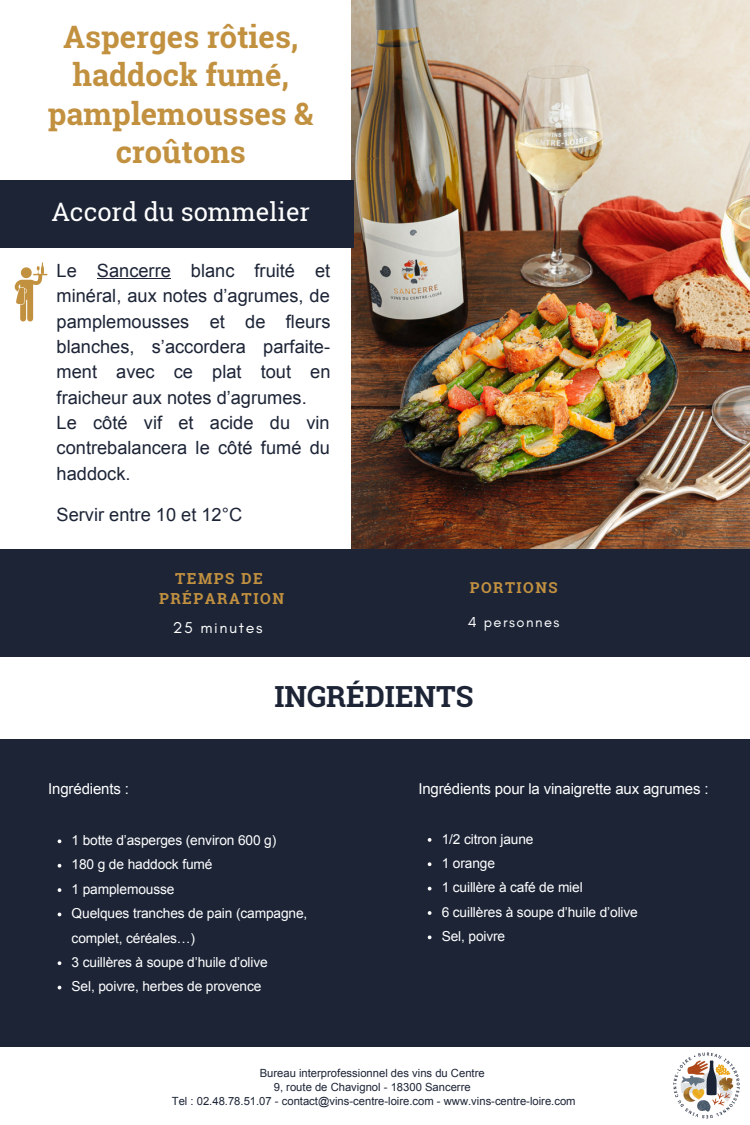
<style>
.page{position:relative;width:750px;height:1125px;background:#fff}
.page>*{position:absolute;margin:0;border:0;box-sizing:border-box;transform-origin:0 0}
.t1{font:700 30.88px/38.5px "Roboto Slab";color:#c29140;text-align:center}
.t2{font:700 29.12px "Roboto Slab";color:#1c2436}
.t3{font:25.38px "Roboto Slab";color:#fff}
.t4{font:18.25px/25.2px "Arial";color:#1c2436}
.t5{font:16px "Glacial Indifference";letter-spacing:.1em;color:#fff}
.t6{font:700 15.25px/20.6px "Roboto Slab";letter-spacing:.1em;color:#c29140;text-align:center}
.t7{font:15px "Arial";letter-spacing:-.01em;color:#fff}
.t8{font:700 15px "Roboto Slab";letter-spacing:.1em;color:#c29140}
.t9{font:14.75px "Glacial Indifference";letter-spacing:.1em;color:#fff}
.t10{font:13.75px/24.4px "Arial";letter-spacing:-.01em;color:#fff}
.t11{font:11.25px/14px "Arial";color:#1c2436;text-align:center}
</style>
<div class="page">
<img style="left:351px;top:0;width:399px;height:549px">
<div style="left:0;top:549px;width:750px;height:498px;background:#1c2436"></div>
<div style="left:0;top:657px;width:750px;height:82px;background:#fff"></div>
<svg style="left:15px;top:263px;width:33px;height:59px"></svg>
<svg style="left:58px;top:839px;width:3px;height:4px"></svg>
<svg style="left:58px;top:864px;width:3px;height:4px"></svg>
<svg style="left:58px;top:888px;width:3px;height:4px"></svg>
<svg style="left:58px;top:961px;width:3px;height:4px"></svg>
<div style="left:0;top:180px;width:354px;height:68px;background:#1c2436"></div>
<svg style="left:428px;top:838px;width:4px;height:4px"></svg>
<svg style="left:428px;top:862px;width:4px;height:4px"></svg>
<svg style="left:428px;top:887px;width:4px;height:4px"></svg>
<svg style="left:428px;top:911px;width:4px;height:4px"></svg>
<svg style="left:428px;top:936px;width:4px;height:3px"></svg>
<hr style="left:97px;top:278px;width:74px;height:1px;background:#1c2436">
<img style="left:673px;top:1052px;width:67px;height:67px">
<h1 class="t1" style="left:48px;top:17px;width:267px">Asperges rôties, haddock fumé, pamplemousses &amp; croûtons</h1>
<h3 class="t3" style="left:51px;top:195px;width:260px">Accord du sommelier</h3>
<p class="t4" style="left:57px;top:258px;width:275px">Le Sancerre blanc fruité et minéral, aux notes d’agrumes, de pamplemousses et de fleurs blanches, s’accordera parfaite&shy;ment avec ce plat tout en fraicheur aux notes d’agrumes.<br>Le côté vif et acide du vin contrebalancera le côté fumé du haddock.</p>
<h3 class="t4" style="left:57px;top:502px;width:187px">Servir entre 10 et 12°C</h3>
<p class="t6" style="left:159px;top:568px;width:127px">TEMPS DE<br>PRÉPARATION</p>
<p class="t5" style="left:173px;top:617px;width:91px">25 minutes</p>
<p class="t8" style="left:470px;top:577px;width:89px">PORTIONS</p>
<p class="t9" style="left:468px;top:613px;width:93px">4 personnes</p>
<p class="t7" style="left:48px;top:780px;width:82px">Ingrédients :</p>
<h2 class="t2" style="left:274px;top:676px;width:200px">INGRÉDIENTS</h2>
<p class="t7" style="left:418px;top:780px;width:292px">Ingrédients pour la vinaigrette aux agrumes :</p>
<p class="t10" style="left:72px;top:828px;width:237px">1 botte d’asperges (environ 600 g)<br>180 g de haddock fumé<br>1 pamplemousse<br>Quelques tranches de pain (campagne, complet, céréales…)<br>3 cuillères à soupe d’huile d’olive<br>Sel, poivre, herbes de provence</p>
<p class="t10" style="left:442px;top:827px;width:198px">1/2 citron jaune<br>1 orange<br>1 cuillère à café de miel<br>6 cuillères à soupe d’huile d’olive<br>Sel, poivre</p>
<p class="t11" style="left:172px;top:1066px;width:405px">Bureau interprofessionnel des vins du Centre<br>9, route de Chavignol - 18300 Sancerre<br>Tel : 02.48.78.51.07 - contact@vins-centre-loire.com - www.vins-centre-loire.com</p>
</div>
